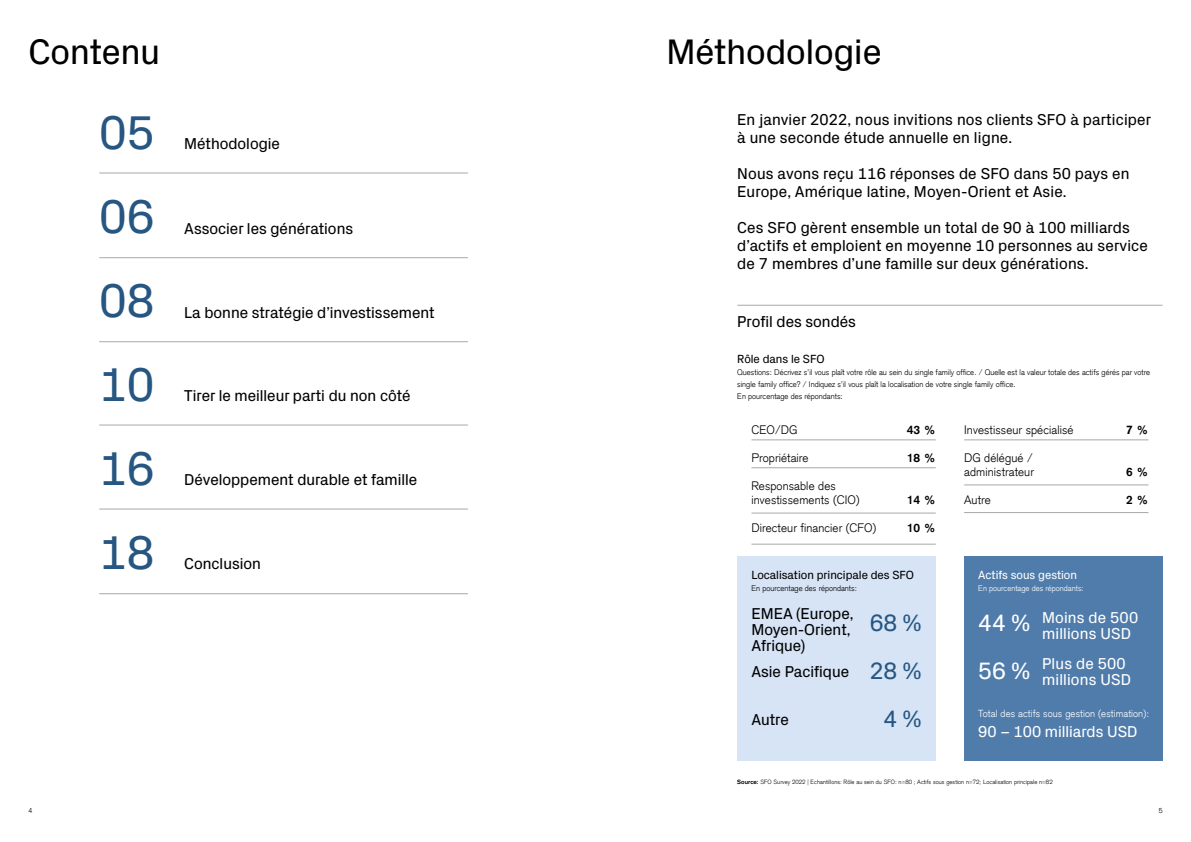
<style>
.page{position:relative;width:1191px;height:842px;background:#fff}
.page>*{position:absolute;margin:0;border:0;box-sizing:border-box;transform-origin:0 0}
.t1{font:48px "Credit Suisse Headline";color:#265682}
.t2{font:36px "Credit Suisse Headline";color:#000}
.t3{font:24px "Credit Suisse Headline";color:#265682}
.t4{font:16px/18px "Credit Suisse Headline";letter-spacing:.01em;color:#000}
.t5{font:16px "Credit Suisse Headline";letter-spacing:.01em;color:#fff}
.t6{font:300 12px/14px "Credit Suisse Type";letter-spacing:.01em;color:#000}
.t7{font:12px "Credit Suisse Headline";color:#000}
.t8{font:700 12px "Credit Suisse Type";letter-spacing:.01em;color:#000}
.t9{font:12px "Credit Suisse Headline";color:#fff}
.t10{font:300 10px "Credit Suisse Type";letter-spacing:.01em;color:#fff}
.t11{font:300 8px "Credit Suisse Type";color:#000}
.t12{font:300 8px "Credit Suisse Type";color:#fff}
.t13{font:300 7px "Credit Suisse Type";color:#000}
.t14{font:300 6px "Credit Suisse Type";letter-spacing:.01em;color:#000}
.s1{font-size:24px;color:#265682}
.s2{font-weight:700}
</style>
<div class="page">
<div style="left:964px;top:557px;width:198px;height:204px;background:#507cab"></div>
<hr style="left:737px;top:305px;width:425px;height:1px;background:#a8a8a7">
<hr style="left:751px;top:544px;width:184px;height:1px;background:#a8a8a7">
<hr style="left:964px;top:512px;width:184px;height:1px;background:#a8a8a7">
<hr style="left:751px;top:513px;width:184px;height:1px;background:#a8a8a7">
<hr style="left:964px;top:485px;width:184px;height:1px;background:#a8a8a7">
<hr style="left:751px;top:467px;width:184px;height:1px;background:#a8a8a7">
<hr style="left:964px;top:440px;width:184px;height:1px;background:#a8a8a7">
<hr style="left:751px;top:440px;width:184px;height:1px;background:#a8a8a7">
<div style="left:737px;top:557px;width:198px;height:204px;background:#d7e4f6"></div>
<hr style="left:99px;top:593px;width:369px;height:1px;background:#a8a8a7">
<hr style="left:99px;top:509px;width:369px;height:1px;background:#a8a8a7">
<hr style="left:99px;top:425px;width:369px;height:1px;background:#a8a8a7">
<hr style="left:99px;top:341px;width:369px;height:1px;background:#a8a8a7">
<hr style="left:99px;top:257px;width:369px;height:1px;background:#a8a8a7">
<hr style="left:99px;top:173px;width:369px;height:1px;background:#a8a8a7">
<h1 class="t2" style="left:28px;top:26px;width:133px">Contenu</h1>
<h1 class="t2" style="left:666px;top:26px;width:217px">Méthodologie</h1>
<p class="t1" style="left:99px;top:98px;width:57px">05</p>
<p class="t4" style="left:737px;top:110px;width:415px">En janvier 2022, nous invitions nos clients SFO à participer</p>
<p class="t4" style="left:184px;top:134px;width:97px">Méthodologie</p>
<p class="t4" style="left:737px;top:128px;width:276px">à une seconde étude annuelle en ligne.</p>
<p class="t4" style="left:737px;top:164px;width:394px">Nous avons reçu 116 réponses de SFO dans 50 pays en<br>Europe, Amérique latine, Moyen-Orient et Asie.</p>
<p class="t1" style="left:99px;top:182px;width:57px">06</p>
<p class="t4" style="left:184px;top:218px;width:170px">Associer les générations</p>
<p class="t4" style="left:737px;top:218px;width:412px">Ces SFO gèrent ensemble un total de 90 à 100 milliards d’actifs et emploient en moyenne 10 personnes au service de 7 membres d’une famille sur deux générations.</p>
<p class="t1" style="left:99px;top:266px;width:57px">08</p>
<p class="t4" style="left:184px;top:302px;width:252px">La bonne stratégie d’investissement</p>
<p class="t4" style="left:737px;top:311px;width:120px">Profil des sondés</p>
<p class="t7" style="left:737px;top:350px;width:89px">Rôle dans le SFO</p>
<p class="t1" style="left:99px;top:350px;width:57px">10</p>
<p class="t11" style="left:737px;top:367px;width:414px">Questions: Décrivez s’il vous plaît votre rôle au sein du single family office. / Quelle est la valeur totale des actifs gérés par votre</p>
<p class="t11" style="left:737px;top:379px;width:280px">single family office? / Indiquez s’il vous plaît la localisation de votre single family office.</p>
<p class="t4" style="left:184px;top:386px;width:228px">Tirer le meilleur parti du non côté</p>
<p class="t11" style="left:737px;top:391px;width:107px">En pourcentage des répondants:</p>
<p class="t6" style="left:751px;top:422px;width:47px">CEO/DG</p>
<p class="t8" style="left:906px;top:422px;width:31px">43 %</p>
<p class="t6" style="left:964px;top:422px;width:111px">Investisseur spécialisé</p>
<p class="t8" style="left:1126px;top:422px;width:24px">7 %</p>
<p class="t1" style="left:99px;top:434px;width:57px">16</p>
<p class="t6" style="left:751px;top:450px;width:59px">Propriétaire</p>
<p class="t8" style="left:906px;top:450px;width:31px">18 %</p>
<p class="t6" style="left:964px;top:450px;width:71px">DG délégué / administrateur</p>
<p class="t8" style="left:1126px;top:464px;width:24px">6 %</p>
<p class="t4" style="left:184px;top:470px;width:234px">Développement durable et famille</p>
<p class="t6" style="left:751px;top:478px;width:110px">Responsable des investissements (CIO)</p>
<p class="t8" style="left:906px;top:492px;width:31px">14 %</p>
<p class="t6" style="left:964px;top:492px;width:28px">Autre</p>
<p class="t8" style="left:1126px;top:492px;width:24px">2 %</p>
<p class="t1" style="left:99px;top:518px;width:57px">18</p>
<p class="t4" style="left:184px;top:554px;width:78px">Conclusion</p>
<p class="t6" style="left:751px;top:520px;width:126px">Directeur financier (CFO)</p>
<p class="t8" style="left:906px;top:520px;width:31px">10 %</p>
<p class="t7" style="left:751px;top:566px;width:164px">Localisation principale des SFO</p>
<p class="t9" style="left:978px;top:566px;width:100px">Actifs sous gestion</p>
<p class="t11" style="left:751px;top:583px;width:107px">En pourcentage des répondants:</p>
<p class="t12" style="left:978px;top:583px;width:107px">En pourcentage des répondants:</p>
<p class="t4" style="left:751px;top:603px;width:104px">EMEA (Europe,</p>
<p class="t5" style="left:1042px;top:606px;width:98px">Moins de 500</p>
<p class="t4" style="left:751px;top:619px;width:172px">Moyen-Orient, <sup>68</sup> <sup>%</sup></p>
<p class="t5" style="left:978px;top:622px;width:154px"><sup>44</sup> <sup>%</sup> millions USD</p>
<p class="t4" style="left:751px;top:635px;width:55px">Afrique)</p>
<p class="t5" style="left:1042px;top:652px;width:85px">Plus de 500</p>
<p class="t4" style="left:751px;top:662px;width:172px">Asie Pacifique <span class="s1">28 %</span></p>
<p class="t5" style="left:978px;top:668px;width:154px"><sup>56</sup> <sup>%</sup> millions USD</p>
<p class="t10" style="left:978px;top:707px;width:172px">Total des actifs sous gestion (estimation):</p>
<p class="t4" style="left:751px;top:710px;width:39px">Autre</p>
<p class="t3" style="left:883px;top:702px;width:39px">4 %</p>
<p class="t5" style="left:978px;top:720px;width:161px">90 – 100 milliards USD</p>
<p class="t14" style="left:737px;top:778px;width:317px"><span class="s2">Source:</span> SFO Survey 2022 | Echantillons: Rôle au sein du SFO: n=80 ; Actifs sous gestion n=72; Localisation principale n=82</p>
<p class="t13" style="left:28px;top:806px;width:5px">4</p>
<p class="t13" style="left:1158px;top:806px;width:5px">5</p>
</div>
